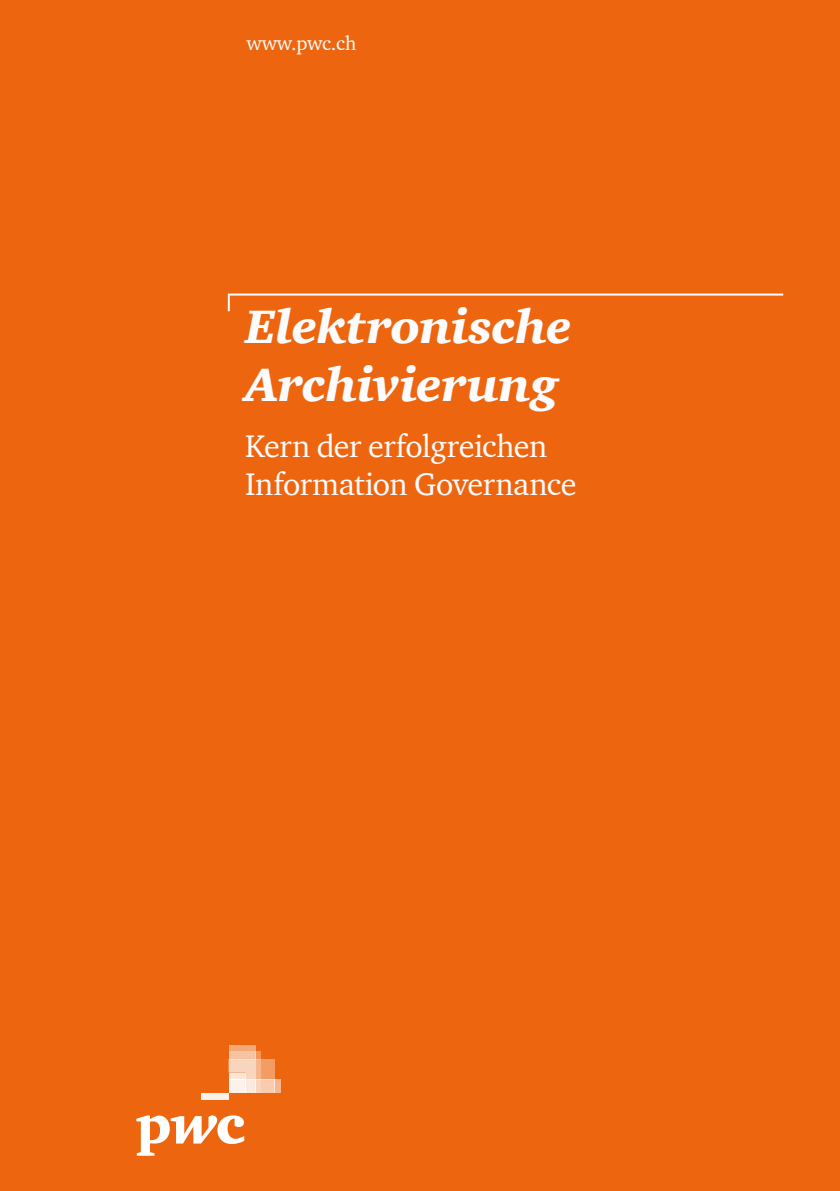
<style>
.page{position:relative;width:840px;height:1191px;background:#fff}
.page>*{position:absolute;margin:0;border:0;box-sizing:border-box;transform-origin:0 0}
.Haupttitel{font:italic 900 48px/57.6px "ITC Charter Com";letter-spacing:-.01em;color:#fcfcfe}
.t1{font:32px/38.4px "ITC Charter Com";letter-spacing:-.015em;color:#fcfcfe}
.Lauftext_schwarz{font:20px "ITC Charter Com";letter-spacing:-.01em;color:#fcfcfe}
</style>
<div class="page">
<div style="left:0;top:0;width:839px;height:1191px;background:#ed660f"></div>
<svg style="left:136px;top:1115px;width:108px;height:40px"></svg>
<div style="left:274px;top:1079px;width:7px;height:14px;background:#f6b78e"></div>
<div style="left:261px;top:1059px;width:13px;height:20px;background:#f39c64"></div>
<div style="left:201px;top:1093px;width:27px;height:6px;background:#fdf2eb"></div>
<div style="left:228px;top:1079px;width:17px;height:14px;background:#fdf2eb"></div>
<div style="left:245px;top:1079px;width:10px;height:14px;background:#fceadf"></div>
<svg style="left:228px;top:1059px;width:27px;height:20px"></svg>
<div style="left:255px;top:1079px;width:6px;height:14px;background:#fad5be"></div>
<div style="left:261px;top:1079px;width:13px;height:14px;background:#f9ccaf"></div>
<div style="left:228px;top:1051px;width:27px;height:8px;background:#f7c3a0"></div>
<div style="left:228px;top:1045px;width:27px;height:6px;background:#f4a978"></div>
<div style="left:255px;top:1051px;width:6px;height:8px;background:#f29559"></div>
<div style="left:255px;top:1059px;width:6px;height:20px;background:#f6b58b"></div>
<svg style="left:227px;top:293px;width:557px;height:19px"></svg>
<p class="Lauftext_schwarz" style="left:246px;top:31px;width:111px">www.pwc.ch</p>
<p class="Haupttitel" style="left:245px;top:297px;width:328px">Elektronische<br>Archivierung</p>
<p class="t1" style="left:245px;top:426px;width:333px">Kern der erfolgreichen<br>Information Governance</p>
</div>
